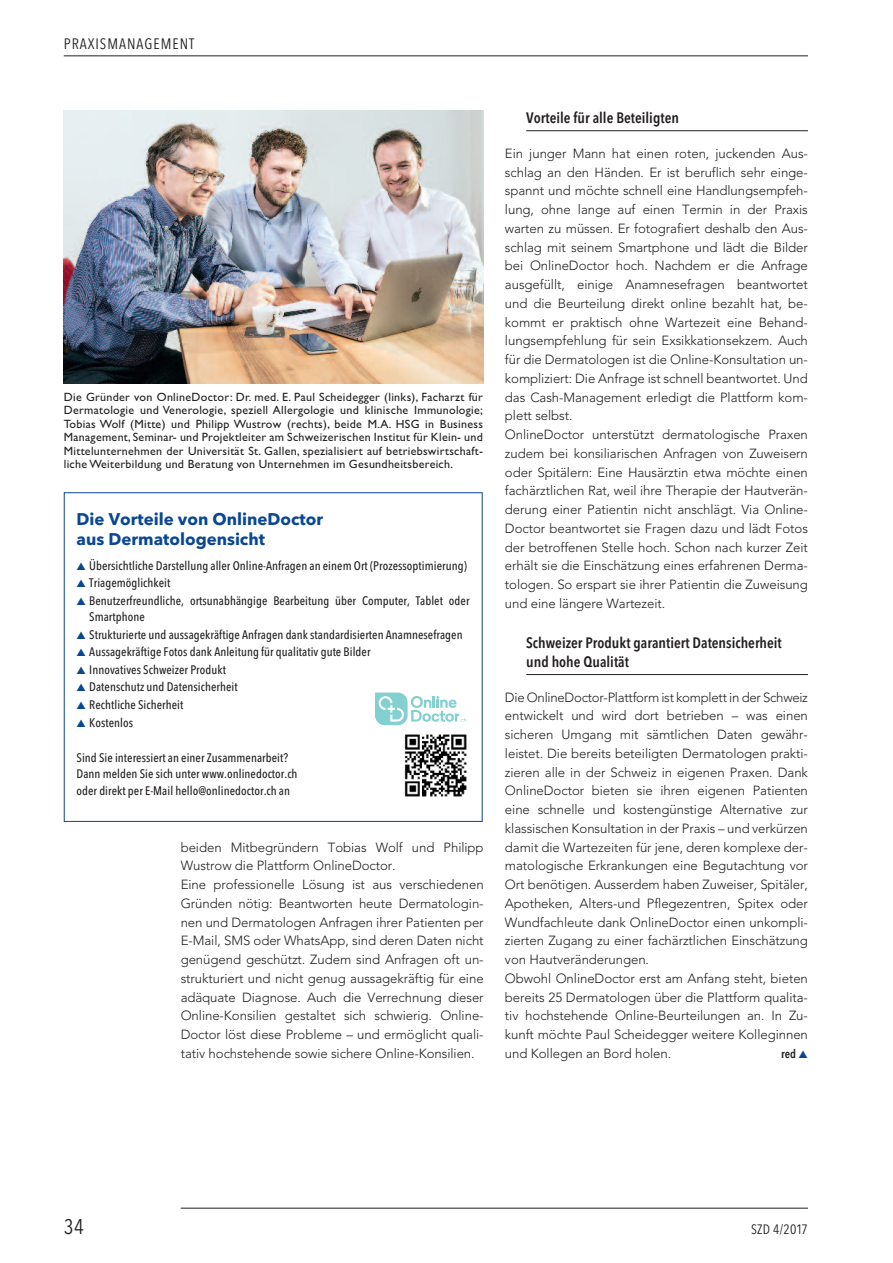
<style>
.page{position:relative;width:893px;height:1263px;background:#fff}
.page>*{position:absolute;margin:0;border:0;box-sizing:border-box;transform-origin:0 0}
.t1{font:21px "Avenir Next Condensed";color:#231f20}
.t2{font:700 16.8px/19.5px "Avenir Next";color:#094694}
.t3{font:600 15px/18.8px "Avenir Next Condensed";color:#231f20}
.t4{font:15px "Avenir Next Condensed";letter-spacing:.065em;color:#231f20}
.t5{font:13.5px "Avenir Next Condensed";letter-spacing:.02em;color:#231f20}
.t6{font:300 13.2px/18.8px "Avenir";letter-spacing:-.005em;color:#231f20}
.t7{font:500 12.3px/16.5px "Avenir Next Condensed";letter-spacing:.005em;color:#231f20}
.t8{font:12px/13.5px "Gill Sans";letter-spacing:.025em;color:#231f20;text-align:justify}
.t9{font:600 12px "Avenir Next Condensed";color:#231f20}
.s1{color:#094694}
</style>
<div class="page">
<hr style="left:64px;top:55px;width:744px;height:1px;background:#231f20">
<hr style="left:526px;top:130px;width:282px;height:1px;background:#231f20">
<hr style="left:526px;top:674px;width:282px;height:1px;background:#231f20">
<hr style="left:181px;top:1208px;width:627px;height:1px;background:#231f20">
<img style="left:64px;top:111px;width:419px;height:273px">
<img style="left:404px;top:734px;width:63px;height:63px">
<svg style="left:375px;top:692px;width:91px;height:33px"></svg>
<p class="t4" style="left:64px;top:35px;width:132px">PRAXISMANAGEMENT</p>
<p class="t8" style="left:64px;top:390px;width:421px">Die Gründer von OnlineDoctor: Dr. med. E. Paul Scheidegger (links), Facharzt für Dermatologie und Venerologie, speziell Allergologie und klinische Immunologie; Tobias Wolf (Mitte) und Philipp Wustrow (rechts), beide M.A. HSG in Business Management, Seminar- und Projektleiter am Schweizerischen Institut für Klein- und Mittelunternehmen der Universität St. Gallen, spezialisiert auf betriebswirtschaft&shy;liche Weiterbildung und Beratung von Unternehmen im Gesundheitsbereich.</p>
<p class="t2" style="left:77px;top:509px;width:248px">Die Vorteile von OnlineDoctor aus Dermatologensicht</p>
<p class="t7" style="left:77px;top:557px;width:392px"><span class="s1">▲</span> Übersichtliche Darstellung aller Online-Anfragen an einem Ort (Prozessoptimierung)</p>
<p class="t7" style="left:77px;top:574px;width:95px"><span class="s1">▲</span> Triagemöglichkeit</p>
<p class="t7" style="left:89px;top:592px;width:382px;text-indent:-13px"><span class="s1">▲</span> Benutzerfreundliche, ortsunabhängige Bearbeitung über Computer, Tablet oder<br>Smartphone</p>
<p class="t7" style="left:77px;top:626px;width:388px"><span class="s1">▲</span> Strukturierte und aussagekräftige Anfragen dank standardisierten Anamnesefragen</p>
<p class="t7" style="left:77px;top:644px;width:295px"><span class="s1">▲</span> Aussagekräftige Fotos dank Anleitung für qualitativ gute Bilder</p>
<p class="t7" style="left:77px;top:661px;width:151px"><span class="s1">▲</span> Innovatives Schweizer Produkt</p>
<p class="t7" style="left:77px;top:679px;width:163px"><span class="s1">▲</span> Datenschutz und Datensicherheit</p>
<p class="t7" style="left:77px;top:696px;width:108px"><span class="s1">▲</span> Rechtliche Sicherheit</p>
<p class="t7" style="left:77px;top:714px;width:58px"><span class="s1">▲</span> Kostenlos</p>
<p class="t7" style="left:77px;top:749px;width:223px">Sind Sie interessiert an einer Zusammenarbeit?<br>Dann melden Sie sich unter www.onlinedoctor.ch oder direkt per E-Mail hello@onlinedoctor.ch an</p>
<p class="t6" style="left:181px;top:838px;width:304px">beiden Mitbegründern Tobias Wolf und Philipp Wustrow die Plattform OnlineDoctor.<br>Eine professionelle Lösung ist aus verschiedenen Gründen nötig: Beantworten heute Dermatologin&shy;nen und Dermatologen Anfragen ihrer Patienten per E-Mail, SMS oder WhatsApp, sind deren Daten nicht genügend geschützt. Zudem sind Anfragen oft un&shy;strukturiert und nicht genug aussagekräftig für eine adäquate Diagnose. Auch die Verrechnung dieser Online-Konsilien gestaltet sich schwierig. Online-Doctor löst diese Probleme – und ermöglicht quali&shy;tativ hochstehende sowie sichere Online-Konsilien.</p>
<p class="t3" style="left:526px;top:109px;width:154px">Vorteile für alle Beteiligten</p>
<p class="t6" style="left:505px;top:144px;width:304px">Ein junger Mann hat einen roten, juckenden Aus&shy;schlag an den Händen. Er ist beruflich sehr einge&shy;spannt und möchte schnell eine Handlungsempfeh&shy;lung, ohne lange auf einen Termin in der Praxis warten zu müssen. Er fotografiert deshalb den Aus&shy;schlag mit seinem Smartphone und lädt die Bilder bei OnlineDoctor hoch. Nachdem er die Anfrage ausgefüllt, einige Anamnesefragen beantwortet und die Beurteilung direkt online bezahlt hat, be&shy;kommt er praktisch ohne Wartezeit eine Behand&shy;lungsempfehlung für sein Exsikkationsekzem. Auch für die Dermatologen ist die Online-Konsultation un&shy;kompliziert: Die Anfrage ist schnell beantwortet. Und das Cash-Management erledigt die Plattform kom&shy;plett selbst.<br>OnlineDoctor unterstützt dermatologische Praxen zudem bei konsiliarischen Anfragen von Zuweisern oder Spitälern: Eine Hausärztin etwa möchte einen fachärztlichen Rat, weil ihre Therapie der Hautverän&shy;derung einer Patientin nicht anschlägt. Via Online-Doctor beantwortet sie Fragen dazu und lädt Fotos der betroffenen Stelle hoch. Schon nach kurzer Zeit erhält sie die Einschätzung eines erfahrenen Derma&shy;tologen. So erspart sie ihrer Patientin die Zuweisung und eine längere Wartezeit.</p>
<p class="t3" style="left:526px;top:634px;width:257px">Schweizer Produkt garantiert Datensicherheit und hohe Qualität</p>
<p class="t6" style="left:505px;top:688px;width:304px">Die OnlineDoctor-Plattform ist komplett in der Schweiz entwickelt und wird dort betrieben – was einen sicheren Umgang mit sämtlichen Daten gewähr&shy;leistet. Die bereits beteiligten Dermatologen prakti&shy;zieren alle in der Schweiz in eigenen Praxen. Dank OnlineDoctor bieten sie ihren eigenen Patienten eine schnelle und kostengünstige Alternative zur klassischen Konsultation in der Praxis – und verkürzen damit die Wartezeiten für jene, deren komplexe der&shy;matologische Erkrankungen eine Begutachtung vor Ort benötigen. Ausserdem haben Zuweiser, Spitäler, Apotheken, Alters-und Pflegezentren, Spitex oder Wundfachleute dank OnlineDoctor einen unkompli&shy;zierten Zugang zu einer fachärztlichen Einschätzung von Hautveränderungen.<br>Obwohl OnlineDoctor erst am Anfang steht, bieten bereits 25 Dermatologen über die Plattform qualita&shy;tiv hochstehende Online-Beurteilungen an. In Zu&shy;kunft möchte Paul Scheidegger weitere Kolleginnen und Kollegen an Bord holen.</p>
<p class="t9" style="left:781px;top:1046px;width:28px">red <span class="s1">▲</span></p>
<h1 class="t1" style="left:64px;top:1214px;width:22px">34</h1>
<p class="t5" style="left:751px;top:1221px;width:58px">SZD 4/2017</p>
</div>
